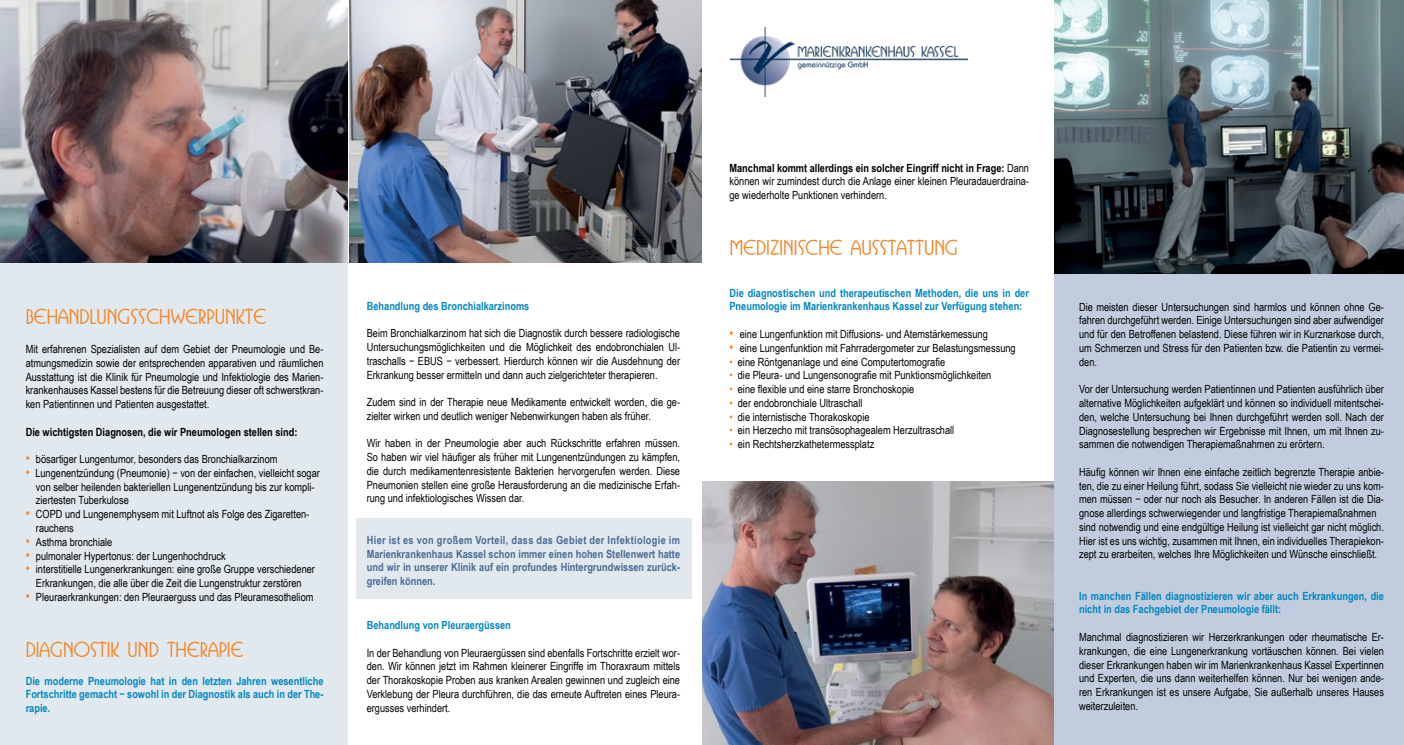
<style>
.page{position:relative;width:1404px;height:745px;background:#fff}
.page>*{position:absolute;margin:0;border:0;box-sizing:border-box;transform-origin:0 0}
.t1{font:500 20px "Busorama IT Cby BT";color:#f58220}
.t2{font:11.25px/13.8px "Arial Narrow";color:#000;text-align:justify}
.t3{font:700 11.25px/13.8px "Arial Narrow";color:#0088c0}
.t4{font:700 11.25px/13.8px "Arial Narrow";color:#4a6b95;text-align:justify}
.t5{font:700 11.25px "Arial Narrow";color:#000}
.s1{font-size:13.75px;color:#f58220}
.s2{font-weight:700}
.s3{color:#f58220}
</style>
<div class="page">
<div style="left:356px;top:517px;width:336px;height:81px;background:#e1e9ee"></div>
<img style="left:702px;top:481px;width:352px;height:263px">
<div style="left:1054px;top:0;width:349px;height:744px;background:#c1cdde"></div>
<div style="left:0;top:0;width:347px;height:744px;background:#e1e9ee"></div>
<img style="left:0;top:0;width:347px;height:262px">
<img style="left:1054px;top:0;width:349px;height:273px">
<img style="left:730px;top:27px;width:237px;height:69px">
<img style="left:349px;top:0;width:353px;height:262px">
<h1 class="t1" style="left:26px;top:305px;width:242px">BEHANDLUNGSSCHWERPUNKTE</h1>
<p class="t2" style="left:26px;top:341px;width:299px">Mit erfahrenen Spezialisten auf dem Gebiet der Pneumologie und Be&shy;atmungsmedizin sowie der entsprechenden apparativen und räumlichen Ausstattung ist die Klinik für Pneumologie und Infektiologie des Marien&shy;krankenhauses Kassel bestens für die Betreuung dieser oft schwerstkran&shy;ken Patientinnen und Patienten ausgestattet.</p>
<p class="t5" style="left:26px;top:423px;width:273px">Die wichtigsten Diagnosen, die wir Pneumologen stellen sind:</p>
<p class="t2" style="left:26px;top:451px;width:253px"><span class="s1">•</span> bösartiger Lungentumor, besonders das Bronchialkarzinom</p>
<p class="t2" style="left:36px;top:465px;width:285px;text-align:left;text-indent:-10px"><span class="s1">•</span> Lungenentzündung (Pneumonie) − von der einfachen, vielleicht sogar von selber heilenden bakteriellen Lungenentzündung bis zur kompli&shy;ziertesten Tuberkulose</p>
<p class="t2" style="left:36px;top:506px;width:275px;text-indent:-10px"><span class="s1">•</span> COPD und Lungenemphysem mit Luftnot als Folge des Zigaretten&shy;rauchens</p>
<p class="t2" style="left:26px;top:534px;width:88px"><span class="s1">•</span> Asthma bronchiale</p>
<p class="t2" style="left:26px;top:548px;width:201px"><span class="s1">•</span> pulmonaler Hypertonus: der Lungenhochdruck</p>
<p class="t2" style="left:26px;top:561px;width:291px;text-align:center"><span class="s1">•</span> interstitielle Lungenerkrankungen: eine große Gruppe verschiedener<br>Erkrankungen, die alle über die Zeit die Lungenstruktur zerstören</p>
<p class="t2" style="left:26px;top:589px;width:289px"><span class="s1">•</span> Pleuraerkrankungen: den Pleuraerguss und das Pleuramesotheliom</p>
<h1 class="t1" style="left:26px;top:637px;width:219px">DIAGNOSTIK UND THERAPIE</h1>
<p class="t3" style="left:26px;top:672px;width:299px;text-align:justify">Die moderne Pneumologie hat in den letzten Jahren wesentliche Fortschritte gemacht − sowohl in der Diagnostik als auch in der The&shy;rapie.</p>
<p class="t3" style="left:367px;top:298px;width:164px">Behandlung des Bronchialkarzinoms</p>
<p class="t2" style="left:367px;top:326px;width:315px">Beim Bronchialkarzinom hat sich die Diagnostik durch bessere radiologische Untersuchungsmöglichkeiten und die Möglichkeit des endobronchialen Ul&shy;traschalls − EBUS − verbessert. Hierdurch können wir die Ausdehnung der Erkrankung besser ermitteln und dann auch zielgerichteter therapieren.</p>
<p class="t2" style="left:367px;top:394px;width:315px">Zudem sind in der Therapie neue Medikamente entwickelt worden, die ge&shy;zielter wirken und deutlich weniger Nebenwirkungen haben als früher.</p>
<p class="t2" style="left:367px;top:436px;width:315px">Wir haben in der Pneumologie aber auch Rückschritte erfahren müssen.<br>So haben wir viel häufiger als früher mit Lungenentzündungen zu kämpfen, die durch medikamentenresistente Bakterien hervorgerufen werden. Diese Pneumonien stellen eine große Herausforderung an die medizinische Erfah&shy;rung und infektiologisches Wissen dar.</p>
<p class="t4" style="left:367px;top:532px;width:315px">Hier ist es von großem Vorteil, dass das Gebiet der Infektiologie im Marienkrankenhaus Kassel schon immer einen hohen Stellenwert hatte und wir in unserer Klinik auf ein profundes Hintergrundwissen zurück&shy;greifen können.</p>
<p class="t3" style="left:367px;top:617px;width:146px">Behandlung von Pleuraergüssen</p>
<p class="t2" style="left:367px;top:645px;width:315px">In der Behandlung von Pleuraergüssen sind ebenfalls Fortschritte erzielt wor&shy;den. Wir können jetzt im Rahmen kleinerer Eingriffe im Thoraxraum mittels der Thorakoskopie Proben aus kranken Arealen gewinnen und zugleich eine Verklebung der Pleura durchführen, die das erneute Auftreten eines Pleura&shy;ergusses verhindert.</p>
<p class="t2" style="left:729px;top:160px;width:301px"><span class="s2">Manchmal kommt allerdings ein solcher Eingriff nicht in Frage:</span> Dann können wir zumindest durch die Anlage einer kleinen Pleuradauerdraina&shy;ge wiederholte Punktionen verhindern.</p>
<h1 class="t1" style="left:729px;top:236px;width:230px">MEDIZINISCHE AUSSTATTUNG</h1>
<p class="t3" style="left:729px;top:285px;width:301px">Die diagnostischen und therapeutischen Methoden, die uns in der<br>Pneumologie im Marienkrankenhaus Kassel zur Verfügung stehen:</p>
<p class="t2" style="left:729px;top:326px;width:260px"><span class="s1">•</span> eine Lungenfunktion mit Diffusions- und Atemstärkemessung</p>
<p class="t2" style="left:729px;top:340px;width:288px"><span class="s1">•</span> eine Lungenfunktion mit Fahrradergometer zur Belastungsmessung</p>
<p class="t2" style="left:729px;top:354px;width:217px"><span class="s3">•</span> eine Röntgenanlage und eine Computertomografie</p>
<p class="t2" style="left:729px;top:368px;width:263px"><span class="s3">•</span> die Pleura- und Lungensonografie mit Punktionsmöglichkeiten</p>
<p class="t2" style="left:729px;top:381px;width:186px"><span class="s3">•</span> eine flexible und eine starre Bronchoskopie</p>
<p class="t2" style="left:729px;top:395px;width:134px"><span class="s3">•</span> der endobronchiale Ultraschall</p>
<p class="t2" style="left:729px;top:409px;width:141px"><span class="s3">•</span> die internistische Thorakoskopie</p>
<p class="t2" style="left:729px;top:423px;width:226px"><span class="s3">•</span> ein Herzecho mit transösophagealem Herzultraschall</p>
<p class="t2" style="left:729px;top:436px;width:146px"><span class="s3">•</span> ein Rechtsherzkathetermessplatz</p>
<p class="t2" style="left:1078px;top:299px;width:306px">Die meisten dieser Untersuchungen sind harmlos und können ohne Ge&shy;fahren durchgeführt werden. Einige Untersuchungen sind aber aufwendiger und für den Betroffenen belastend. Diese führen wir in Kurznarkose durch, um Schmerzen und Stress für den Patienten bzw. die Patientin zu vermei&shy;den.</p>
<p class="t2" style="left:1078px;top:381px;width:306px">Vor der Untersuchung werden Patientinnen und Patienten ausführlich über alternative Möglichkeiten aufgeklärt und können so individuell mitentschei&shy;den, welche Untersuchung bei Ihnen durchgeführt werden soll. Nach der Diagnosestellung besprechen wir Ergebnisse mit Ihnen, um mit Ihnen zu&shy;sammen die notwendigen Therapiemaßnahmen zu erörtern.</p>
<p class="t2" style="left:1078px;top:464px;width:306px;text-align:left">Häufig können wir Ihnen eine einfache zeitlich begrenzte Therapie anbie&shy;ten, die zu einer Heilung führt, sodass Sie vielleicht nie wieder zu uns kom&shy;men müssen − oder nur noch als Besucher. In anderen Fällen ist die Dia&shy;gnose allerdings schwerwiegender und langfristige Therapiemaßnahmen sind notwendig und eine endgültige Heilung ist vielleicht gar nicht möglich.<br>Hier ist es uns wichtig, zusammen mit Ihnen, ein individuelles Therapiekon&shy;zept zu erarbeiten, welches Ihre Möglichkeiten und Wünsche einschließt.</p>
<p class="t3" style="left:1078px;top:588px;width:306px">In manchen Fällen diagnostizieren wir aber auch Erkrankungen, die nicht in das Fachgebiet der Pneumologie fällt:</p>
<p class="t2" style="left:1078px;top:629px;width:306px">Manchmal diagnostizieren wir Herzerkrankungen oder rheumatische Er&shy;krankungen, die eine Lungenerkrankung vortäuschen können. Bei vielen dieser Erkrankungen haben wir im Marienkrankenhaus Kassel Expertinnen und Experten, die uns dann weiterhelfen können. Nur bei wenigen ande&shy;ren Erkrankungen ist es unsere Aufgabe, Sie außerhalb unseres Hauses weiterzuleiten.</p>
</div>
